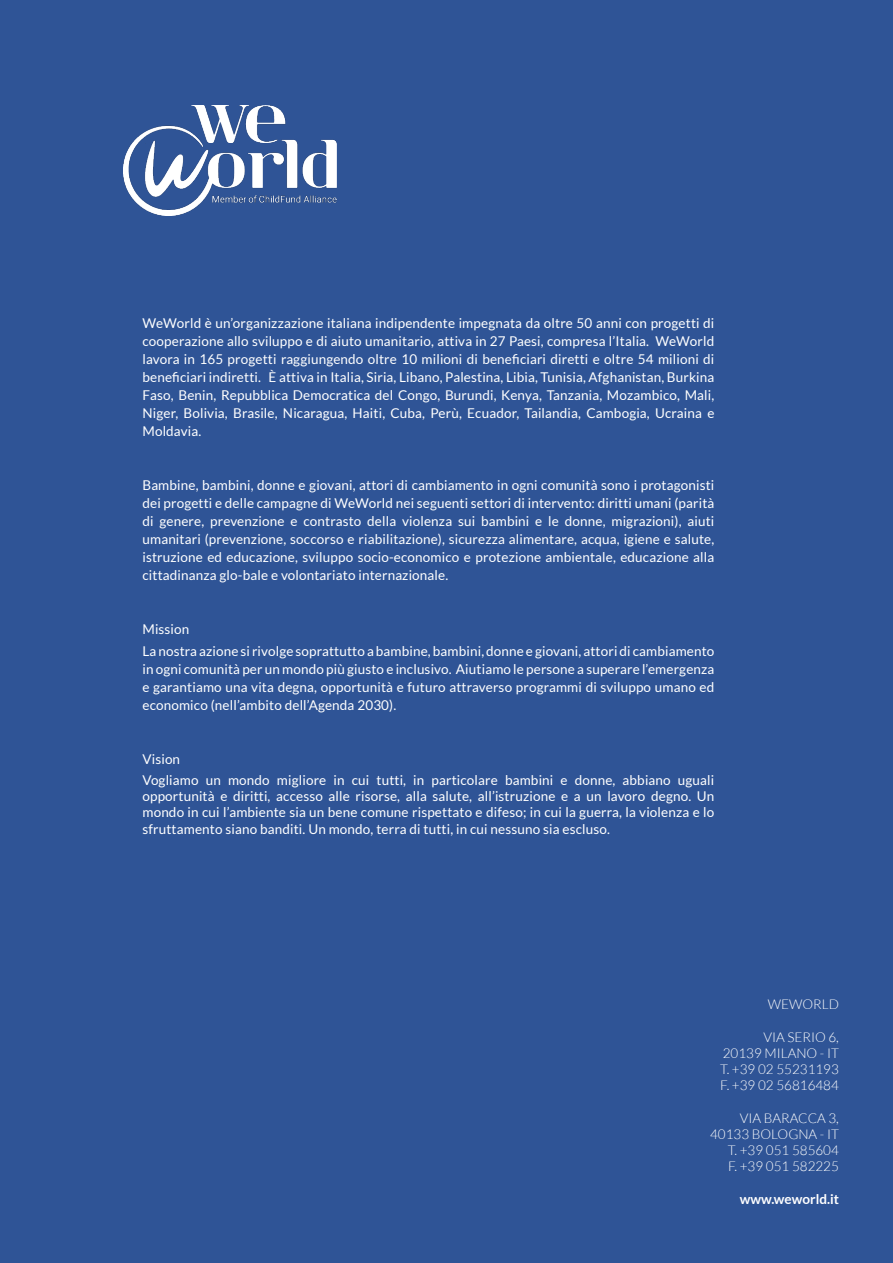
<style>
.page{position:relative;width:893px;height:1263px;background:#2f5496}
.page>*{position:absolute;margin:0;border:0;box-sizing:border-box;transform-origin:0 0}
.t1{font:13.5px/18px "Lato";letter-spacing:.01em;color:#fff;text-align:justify}
.t2{font:300 13.5px "Lato";color:#fff}
.t3{font:700 13.5px "Lato";color:#fff}
</style>
<div class="page">
<img style="left:123px;top:106px;width:214px;height:110px">
<p class="t1" style="left:142px;top:314px;width:573px">WeWorld è un’organizzazione italiana indipendente impegnata da oltre 50 anni con progetti di cooperazione allo sviluppo e di aiuto umanitario, attiva in 27 Paesi, compresa l’Italia. WeWorld lavora in 165 progetti raggiungendo oltre 10 milioni di beneficiari diretti e oltre 54 milioni di beneficiari indiretti. È attiva in Italia, Siria, Libano, Palestina, Libia, Tunisia, Afghanistan, Burkina Faso, Benin, Repubblica Democratica del Congo, Burundi, Kenya, Tanzania, Mozambico, Mali, Niger, Bolivia, Brasile, Nicaragua, Haiti, Cuba, Perù, Ecuador, Tailandia, Cambogia, Ucraina e Moldavia.</p>
<p class="t1" style="left:142px;top:476px;width:573px">Bambine, bambini, donne e giovani, attori di cambiamento in ogni comunità sono i protagonisti dei progetti e delle campagne di WeWorld nei seguenti settori di intervento: diritti umani (parità di genere, prevenzione e contrasto della violenza sui bambini e le donne, migrazioni), aiuti umanitari (prevenzione, soccorso e riabilitazione), sicurezza alimentare, acqua, igiene e salute, istruzione ed educazione, sviluppo socio-economico e protezione ambientale, educazione alla cittadinanza glo-bale e volontariato internazionale.</p>
<p class="t1" style="left:142px;top:620px;width:48px">Mission</p>
<p class="t1" style="left:142px;top:642px;width:573px">La nostra azione si rivolge soprattutto a bambine, bambini, donne e giovani, attori di cambiamento in ogni comunità per un mondo più giusto e inclusivo. Aiutiamo le persone a superare l’emergenza e garantiamo una vita degna, opportunità e futuro attraverso programmi di sviluppo umano ed economico (nell’ambito dell’Agenda 2030).</p>
<p class="t1" style="left:142px;top:750px;width:39px">Vision</p>
<p class="t1" style="left:142px;top:772px;width:573px;line-height:16.2px">Vogliamo un mondo migliore in cui tutti, in particolare bambini e donne, abbiano uguali opportunità e diritti, accesso alle risorse, alla salute, all’istruzione e a un lavoro degno. Un mondo in cui l’ambiente sia un bene comune rispettato e difeso; in cui la guerra, la violenza e lo sfruttamento siano banditi. Un mondo, terra di tutti, in cui nessuno sia escluso.</p>
<p class="t2" style="left:768px;top:997px;width:73px">WEWORLD</p>
<p class="t2" style="left:763px;top:1030px;width:77px">VIA SERIO 6,</p>
<p class="t2" style="left:723px;top:1046px;width:118px">20139 MILANO - IT</p>
<p class="t2" style="left:720px;top:1062px;width:120px">T. +39 02 55231193</p>
<p class="t2" style="left:720px;top:1078px;width:120px">F. +39 02 56816484</p>
<p class="t2" style="left:740px;top:1111px;width:101px">VIA BARACCA 3,</p>
<p class="t2" style="left:710px;top:1127px;width:130px">40133 BOLOGNA - IT</p>
<p class="t2" style="left:728px;top:1143px;width:113px">T. +39 051 585604</p>
<p class="t2" style="left:728px;top:1159px;width:112px">F. +39 051 582225</p>
<p class="t3" style="left:740px;top:1191px;width:101px">www.weworld.it</p>
</div>
